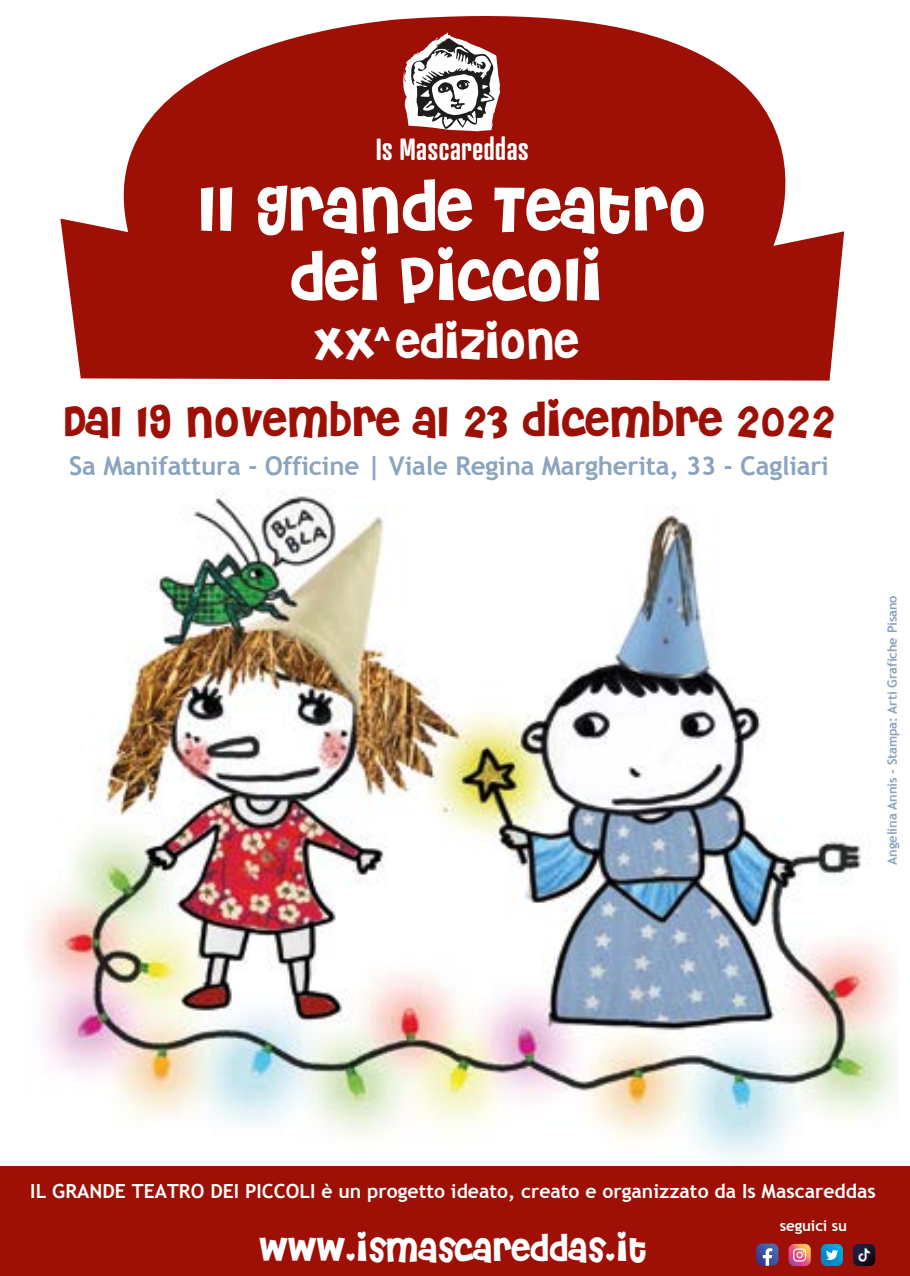
<style>
.page{position:relative;width:910px;height:1276px;background:#fff}
.page>*{position:absolute;margin:0;border:0;box-sizing:border-box;transform-origin:0 0}
.t1{font:62.4px "Cheri";color:#fff}
.t2{font:43.8px "Cheri";color:#fff}
.t3{font:43.5px "Cheri";color:#9e1006}
.t4{font:34.2px "Cheri";color:#fff}
.t5{font:600 29.7px "Atrament";color:#fff}
.t6{font:700 25.8px "Trebuchet MS";letter-spacing:-.01em;color:#8aa3bf}
.t7{font:700 19.5px "Trebuchet MS";color:#fff}
.t8{font:700 15px "Trebuchet MS";letter-spacing:-.01em;color:#fff}
.t9{font:700 12.9px "Trebuchet MS";letter-spacing:-.01em;color:#8aa3bf}
.s1{font-family:"Amboy";font-weight:900;font-size:32.1px}
</style>
<div class="page">
<img style="left:29px;top:493px;width:869px;height:665px">
<div style="left:0;top:1166px;width:910px;height:110px;background:#9e1006"></div>
<svg style="left:60px;top:16px;width:785px;height:364px;fill:#9e1006"></svg>
<svg style="left:201px;top:179px;width:503px;height:57px"></svg>
<svg style="left:402px;top:31px;width:98px;height:101px"></svg>
<div style="left:460px;top:81px;width:6px;height:7px;background:#1d1d1b;border-radius:50%"></div>
<svg style="left:821px;top:1244px;width:22px;height:22px"></svg>
<svg style="left:788px;top:1244px;width:23px;height:22px"></svg>
<svg style="left:756px;top:1243px;width:22px;height:22px"></svg>
<svg style="left:853px;top:1244px;width:22px;height:22px"></svg>
<h3 class="t5" style="left:376px;top:130px;width:154px">Is Mascareddas</h3>
<h1 class="t1" style="left:287px;top:247px;width:314px">dei piccoli</h1>
<h2 class="t2" style="left:309px;top:321px;width:268px">XX<span class="s1">^</span>edizione</h2>
<h3 class="t3" style="left:60px;top:398px;width:774px">Dal 19 novembre al 23 dicembre 2022</h3>
<h3 class="t6" style="left:69px;top:450px;width:761px">Sa Manifattura - Officine | Viale Regina Margherita, 33 - Cagliari</h3>
<p class="t9" style="left:884px;top:864px;width:271px;rotate:-90deg">Angelina Annis - Stampa: Arti Grafiche Pisano</p>
<p class="t7" style="left:30px;top:1178px;width:847px">IL GRANDE TEATRO DEI PICCOLI è un progetto ideato, creato e organizzato da Is Mascareddas</p>
<h3 class="t4" style="left:256px;top:1231px;width:390px">www.ismascareddas.it</h3>
<p class="t8" style="left:780px;top:1216px;width:69px">seguici su</p>
</div>
